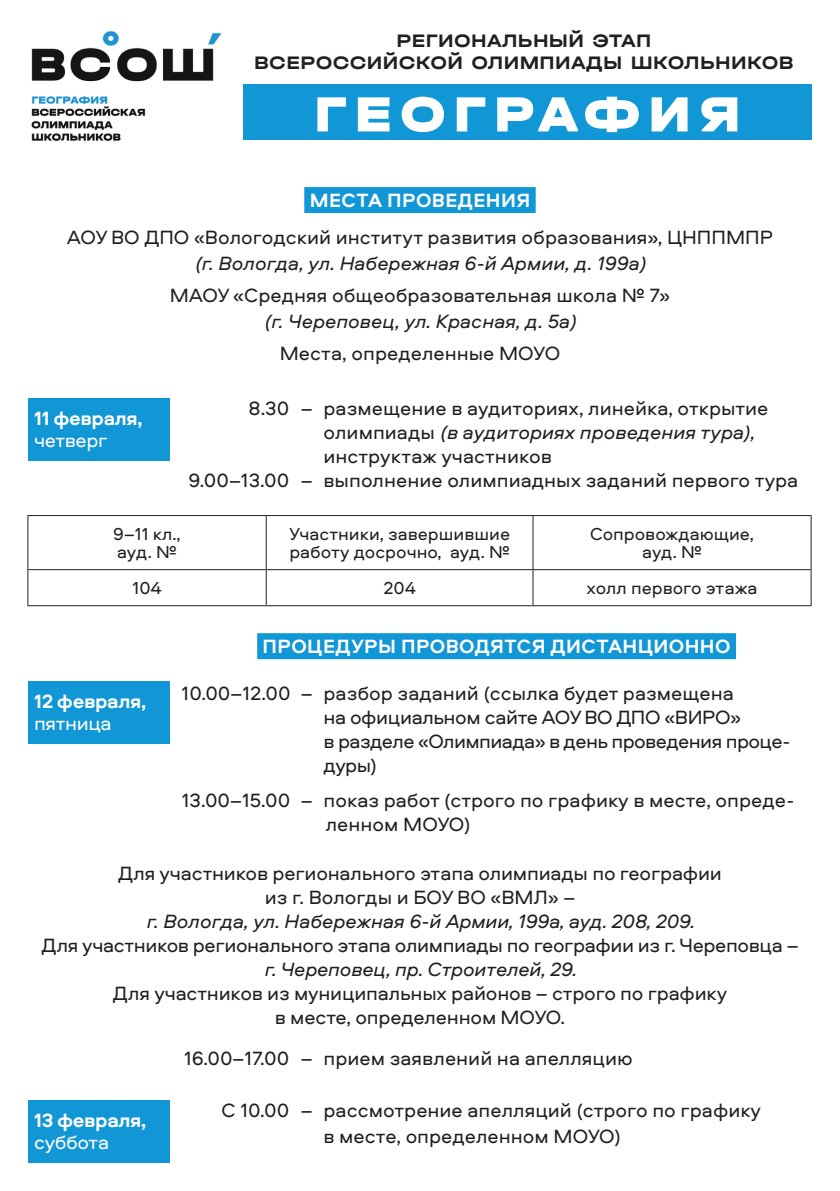
<style>
.page{position:relative;width:840px;height:1191px;background:#fff}
.page>*{position:absolute;margin:0;border:0;box-sizing:border-box;transform-origin:0 0}
.t1{font:900 52px "Halvar Breit";letter-spacing:.15em;color:#fff}
.t2{font:20px/24px "Aeroport";color:#231f20}
.t3{font:20px/24px "Aeroport";letter-spacing:-.02em;color:#231f20}
.t4{font:italic 20px "Aeroport";color:#231f20}
.t5{font:700 20px "Aeroport";letter-spacing:.02em;color:#fff}
.t6{font:20px "Aeroport";letter-spacing:-.02em;color:#fff}
.t7{font:700 19px/22.8px "Halvar Breit";letter-spacing:.02em;color:#231f20;text-align:center}
.t8{font:18px/18px "Aeroport";color:#231f20}
.s1{font-style:normal}
</style>
<div class="page">
<img style="left:31px;top:31px;width:191px;height:111px">
<div style="left:243px;top:84px;width:568px;height:56px;background:#1197d6"></div>
<div style="left:257px;top:633px;width:478px;height:26px;background:#1197d6"></div>
<hr style="left:27px;top:515px;width:239px;height:1px;background:#231f20">
<hr style="left:27px;top:516px;width:1px;height:53px;background:#231f20">
<hr style="left:266px;top:515px;width:266px;height:1px;background:#231f20">
<hr style="left:265px;top:516px;width:1px;height:53px;background:#231f20">
<hr style="left:532px;top:515px;width:279px;height:1px;background:#231f20">
<hr style="left:532px;top:516px;width:1px;height:53px;background:#231f20">
<hr style="left:810px;top:516px;width:1px;height:53px;background:#231f20">
<hr style="left:27px;top:569px;width:239px;height:1px;background:#231f20">
<hr style="left:27px;top:570px;width:1px;height:35px;background:#231f20">
<hr style="left:266px;top:569px;width:266px;height:1px;background:#231f20">
<hr style="left:265px;top:570px;width:1px;height:35px;background:#231f20">
<hr style="left:532px;top:569px;width:279px;height:1px;background:#231f20">
<hr style="left:532px;top:570px;width:1px;height:35px;background:#231f20">
<hr style="left:810px;top:570px;width:1px;height:35px;background:#231f20">
<hr style="left:27px;top:605px;width:239px;height:1px;background:#231f20">
<hr style="left:266px;top:605px;width:266px;height:1px;background:#231f20">
<hr style="left:532px;top:605px;width:279px;height:1px;background:#231f20">
<div style="left:304px;top:187px;width:231px;height:26px;background:#1197d6"></div>
<div style="left:28px;top:398px;width:142px;height:62px;background:#1197d6"></div>
<div style="left:28px;top:681px;width:142px;height:62px;background:#1197d6"></div>
<div style="left:28px;top:1100px;width:142px;height:62px;background:#1197d6"></div>
<p class="t7" style="left:254px;top:28px;width:538px">Региональный этап<br>Всероссийской олимпиады школьников</p>
<h1 class="t1" style="left:314px;top:81px;width:428px">ГЕОГРАФИЯ</h1>
<p class="t5" style="left:309px;top:186px;width:222px">Места проведения</p>
<p class="t2" style="left:67px;top:224px;width:707px">АОУ ВО ДПО «Вологодский институт развития образования», ЦНППМПР</p>
<p class="t4" style="left:194px;top:250px;width:452px">(г. Вологда, ул. Набережная 6-й Армии, д. 199а)</p>
<p class="t2" style="left:170px;top:282px;width:501px">МАОУ «Средняя общеобразовательная школа № 7»</p>
<p class="t4" style="left:264px;top:307px;width:313px">(г. Череповец, ул. Красная, д. 5а)</p>
<p class="t2" style="left:279px;top:340px;width:282px">Места, определенные МОУО</p>
<p class="t5" style="left:34px;top:404px;width:110px">11 февраля,</p>
<p class="t6" style="left:34px;top:426px;width:75px">четверг</p>
<p class="t2" style="left:248px;top:395px;width:521px">8.30 – размещение в аудиториях, линейка, открытие</p>
<p class="t4" style="left:323px;top:418px;width:432px"><span class="s1">олимпиады</span> (в аудиториях проведения тура),</p>
<p class="t2" style="left:323px;top:443px;width:230px">инструктаж участников</p>
<p class="t2" style="left:188px;top:467px;width:611px">9.00–13.00 – выполнение олимпиадных заданий первого тура</p>
<p class="t8" style="left:113px;top:524px;width:69px">9–11 кл., ауд. №</p>
<p class="t8" style="left:289px;top:524px;width:222px">Участники, завершившие работу досрочно, ауд. №</p>
<p class="t8" style="left:589px;top:524px;width:165px;text-align:center">Сопровождающие, ауд. №</p>
<p class="t8" style="left:132px;top:578px;width:31px">104</p>
<p class="t8" style="left:383px;top:578px;width:34px">204</p>
<p class="t8" style="left:586px;top:578px;width:172px">холл первого этажа</p>
<p class="t5" style="left:34px;top:687px;width:114px">12 февраля,</p>
<p class="t6" style="left:34px;top:709px;width:79px">пятница</p>
<p class="t5" style="left:262px;top:632px;width:469px">процедуры проводятся дистанционно</p>
<p class="t3" style="left:323px;top:680px;width:468px;text-indent:-142px">10.00–12.00 – разбор заданий (ссылка будет размещена<br>на официальном сайте АОУ ВО ДПО «ВИРО»<br>в разделе «Олимпиада» в день проведения проце&shy;дуры)</p>
<p class="t2" style="left:325px;top:787px;width:470px;text-indent:-144px">13.00–15.00 – показ работ (строго по графику в месте, опреде&shy;ленном МОУО)</p>
<p class="t2" style="left:118px;top:860px;width:605px;text-align:center">Для участников регионального этапа олимпиады по географии из г. Вологды и БОУ ВО «ВМЛ» –</p>
<p class="t4" style="left:146px;top:907px;width:549px">г. Вологда, ул. Набережная 6-й Армии, 199а, ауд. 208, 209.</p>
<p class="t3" style="left:41px;top:932px;width:758px">Для участников регионального этапа олимпиады по географии из г. Череповца –</p>
<p class="t4" style="left:264px;top:955px;width:313px">г. Череповец, пр. Строителей, 29.</p>
<p class="t2" style="left:113px;top:980px;width:615px;text-align:center">Для участников из муниципальных районов – строго по графику в месте, определенном МОУО.</p>
<p class="t2" style="left:184px;top:1045px;width:450px">16.00–17.00 – прием заявлений на апелляцию</p>
<p class="t2" style="left:323px;top:1096px;width:439px;line-height:26px;text-indent:-102px">С 10.00 – рассмотрение апелляций (строго по графику в месте, определенном МОУО)</p>
<p class="t5" style="left:34px;top:1106px;width:114px">13 февраля,</p>
<p class="t6" style="left:34px;top:1128px;width:77px">суббота</p>
</div>
